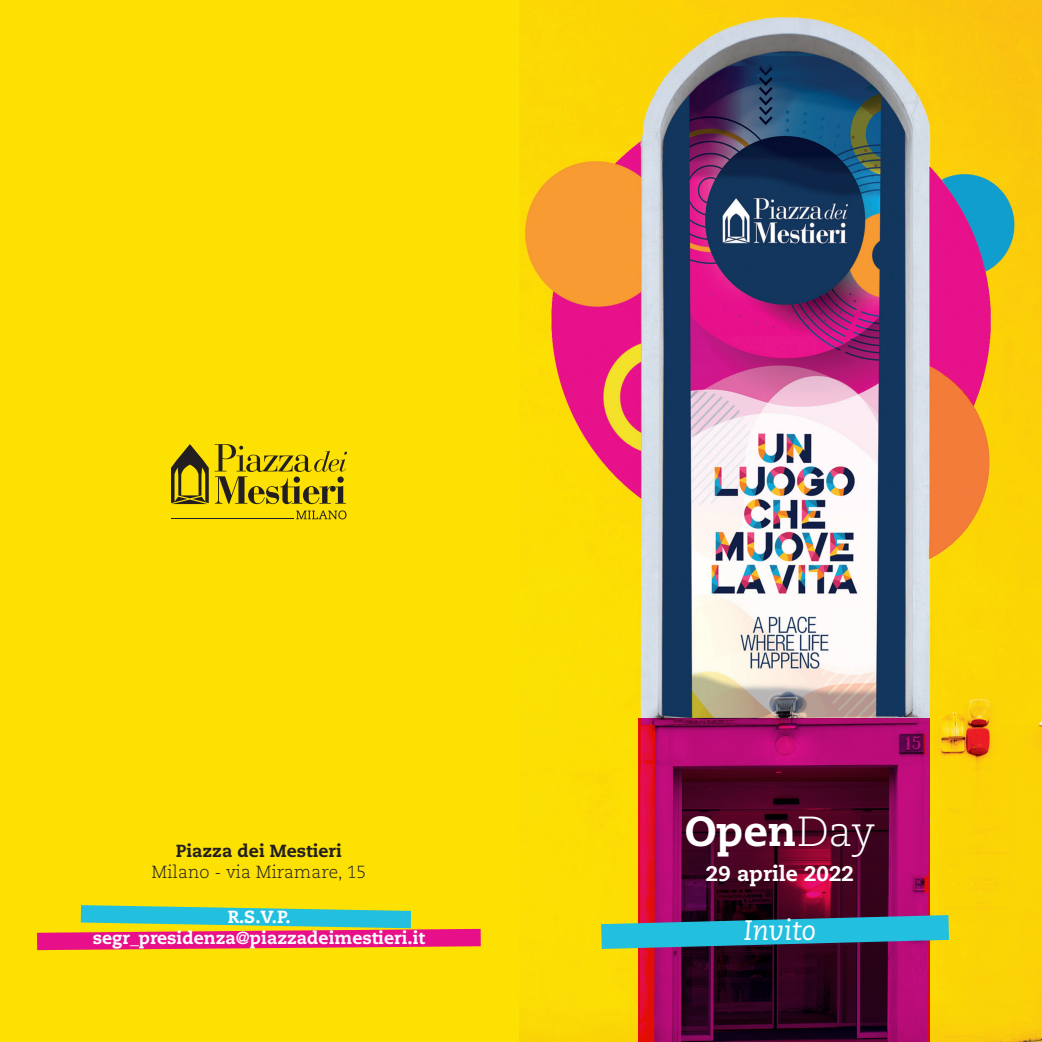
<style>
.page{position:relative;width:1042px;height:1042px;background:#fff}
.page>*{position:absolute;margin:0;border:0;box-sizing:border-box;transform-origin:0 0}
.t1{font:800 42px "Caecilia LT Std";color:#fff}
.t2{font:italic 28px "Caecilia LT Std";color:#fff}
.t3{font:800 21px "Caecilia LT Std";color:#fff}
.t4{font:800 17.5px/21px "Caecilia LT Std";color:#fff;text-align:center}
.t5{font:300 17.5px "Caecilia LT Std";color:#231f20}
.t6{font:800 17.5px "Caecilia LT Std";color:#231f20}
.s1{font-weight:300}
</style>
<div class="page">
<div style="left:0;top:0;width:534px;height:1042px;background:#fde103"></div>
<img style="left:519px;top:0;width:523px;height:1042px">
<svg style="left:638px;top:718px;width:292px;height:324px;background:#6f063c"></svg>
<svg style="left:601px;top:915px;width:348px;height:34px;background:#3796ad"></svg>
<svg style="left:215px;top:444px;width:132px;height:60px"></svg>
<svg style="left:171px;top:444px;width:38px;height:60px"></svg>
<svg style="left:296px;top:510px;width:50px;height:9px"></svg>
<hr style="left:171px;top:519px;width:122px;height:1px;background:#231f20">
<svg style="left:37px;top:905px;width:444px;height:45px"></svg>
<p class="t6" style="left:176px;top:840px;width:168px">Piazza dei Mestieri</p>
<p class="t5" style="left:152px;top:862px;width:216px">Milano - via Miramare, 15</p>
<p class="t4" style="left:93px;top:906px;width:334px">R.S.V.P. segr_presidenza@piazzadeimestieri.it</p>
<h1 class="t1" style="left:685px;top:805px;width:192px">Open<span class="s1">Day</span></h1>
<p class="t3" style="left:706px;top:860px;width:149px">29 aprile 2022</p>
<h2 class="t2" style="left:744px;top:915px;width:74px">Invito</h2>
</div>
